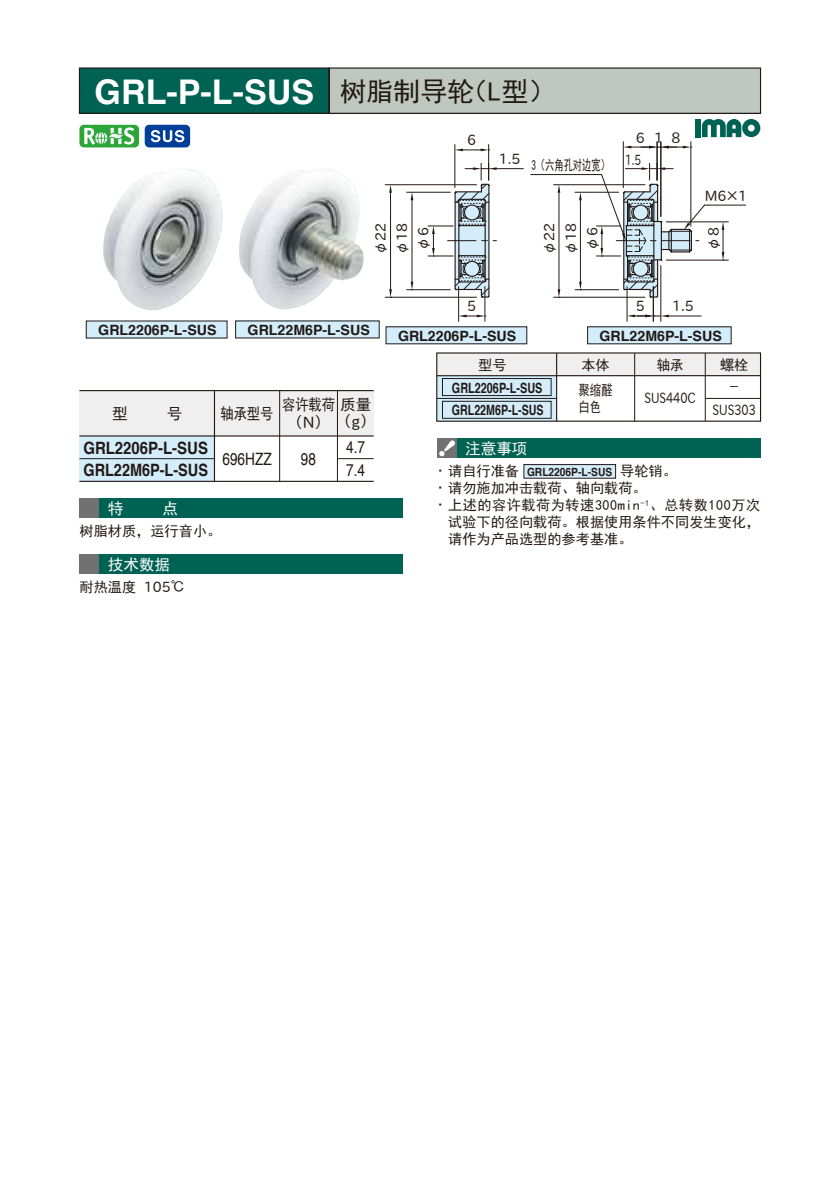
<style>
.page{position:relative;width:840px;height:1191px;background:#fff}
.page>*{position:absolute;margin:0;border:0;box-sizing:border-box;transform-origin:0 0}
.t1{font:700 34px "Helvetica";color:#fff}
.t2{font:700 17px/22.6px "Helvetica";color:#221815;scale:.88 1}
.t3{font:17px/22.6px "Helvetica";color:#221815;scale:.8 1}
.t4{font:15.6px "Sim Hei";color:#fff}
.t5{font:15.6px "Sim Hei";color:#221815;scale:.85 1}
.t6{font:15.6px "IPAP Gothic";color:#221815}
.t7{font:15.6px "Sim Hei";color:#221815}
.t8{font:14.2px "Sim Hei";color:#221815}
.t9{font:700 14.2px "Helvetica";color:#221815}
.t10{font:14.2px/21.4px "IPAP Gothic";color:#221815;text-align:center}
.t11{font:14.2px "Sim Hei";letter-spacing:.035em;color:#221815}
.t12{font:700 14.2px "Helvetica";color:#221815;scale:.75 1}
.t13{font:700 14.2px "Helvetica";color:#221815;scale:.77 1}
.t14{font:14.2px "IPAP Gothic";color:#221815;scale:.8 1}
.t15{font:14.2px "Sim Hei";color:#221815;scale:.65 1}
.t16{font:14.2px/17px "Sim Hei";color:#221815;scale:.8 1}
.t17{font:14.2px "IPAP Gothic";color:#221815;scale:.75 1}
.t18{font:14.2px "Sim Hei";color:#221815;scale:.94 1}
.t19{font:700 11.4px "Helvetica";color:#221815;scale:.9 1}
.s1{font-family:"Sim Hei";font-weight:400;font-size:27px;color:#221815}
.s2{font-family:"IPAP Gothic"}
</style>
<div class="page">
<div style="left:329px;top:68px;width:431px;height:45px;background:#bec8c1"></div>
<div style="left:79px;top:68px;width:250px;height:45px;background:#006253"></div>
<div style="left:523px;top:464px;width:92px;height:14px;background:#d3edfb"></div>
<div style="left:235px;top:321px;width:144px;height:17px;background:#d3edfb"></div>
<div style="left:86px;top:321px;width:141px;height:17px;background:#d3edfb"></div>
<div style="left:587px;top:327px;width:143px;height:17px;background:#d3edfb"></div>
<div style="left:386px;top:327px;width:140px;height:17px;background:#d3edfb"></div>
<img style="left:103px;top:169px;width:120px;height:142px">
<img style="left:239px;top:169px;width:125px;height:141px">
<div style="left:79px;top:498px;width:324px;height:20px;background:#006253"></div>
<div style="left:79px;top:498px;width:20px;height:20px;background:#727171"></div>
<div style="left:79px;top:554px;width:324px;height:20px;background:#006253"></div>
<div style="left:79px;top:554px;width:20px;height:20px;background:#727171"></div>
<div style="left:436px;top:438px;width:323px;height:20px;background:#006253"></div>
<div style="left:695px;top:119px;width:5px;height:18px;background:#006253"></div>
<svg style="left:701px;top:119px;width:59px;height:18px"></svg>
<div style="left:328px;top:67px;width:432px;height:47px;border:1px solid #221815"></div>
<div style="left:79px;top:67px;width:250px;height:47px;border:1px solid #221815"></div>
<svg style="left:438px;top:376px;width:117px;height:44px;background:#cae3f0"></svg>
<div style="left:442px;top:378px;width:109px;height:18px;border:1px solid #221815"></div>
<div style="left:442px;top:401px;width:109px;height:17px;border:1px solid #221815"></div>
<div style="left:436px;top:353px;width:324px;height:23px;background:#efefef"></div>
<hr style="left:555px;top:353px;width:2px;height:68px;background:#221815">
<hr style="left:436px;top:398px;width:120px;height:1px;background:#221815">
<hr style="left:704px;top:398px;width:56px;height:1px;background:#221815">
<hr style="left:634px;top:353px;width:1px;height:68px;background:#221815">
<div style="left:436px;top:352px;width:324px;height:70px;border:1px solid #221815"></div>
<hr style="left:436px;top:375px;width:324px;height:1px;background:#221815">
<hr style="left:704px;top:353px;width:1px;height:68px;background:#221815">
<div style="left:79px;top:436px;width:135px;height:45px;background:#d3edfb"></div>
<div style="left:79px;top:390px;width:294px;height:46px;background:#efefef"></div>
<hr style="left:338px;top:458px;width:35px;height:1px;background:#221815">
<hr style="left:79px;top:458px;width:135px;height:1px;background:#221815">
<hr style="left:79px;top:481px;width:294px;height:1px;background:#221815">
<hr style="left:337px;top:390px;width:1px;height:91px;background:#221815">
<hr style="left:214px;top:390px;width:1px;height:91px;background:#221815">
<hr style="left:279px;top:390px;width:1px;height:91px;background:#221815">
<hr style="left:79px;top:390px;width:294px;height:1px;background:#221815">
<hr style="left:79px;top:435px;width:294px;height:1px;background:#221815">
<div style="left:436px;top:438px;width:20px;height:20px;background:#727171"></div>
<svg style="left:439px;top:440px;width:16px;height:16px"></svg>
<div style="left:523px;top:464px;width:92px;height:14px;border:1px solid #221815"></div>
<hr style="left:406px;top:192px;width:44px;height:1px;background:#221815">
<hr style="left:406px;top:289px;width:44px;height:1px;background:#221815">
<hr style="left:411px;top:200px;width:1px;height:82px;background:#221815">
<svg style="left:410px;top:192px;width:3px;height:8px"></svg>
<svg style="left:410px;top:282px;width:3px;height:8px"></svg>
<hr style="left:385px;top:184px;width:91px;height:1px;background:#221815">
<hr style="left:385px;top:297px;width:91px;height:1px;background:#221815">
<hr style="left:390px;top:193px;width:1px;height:96px;background:#221815">
<svg style="left:389px;top:185px;width:2px;height:8px"></svg>
<svg style="left:389px;top:289px;width:2px;height:9px"></svg>
<hr style="left:574px;top:192px;width:44px;height:1px;background:#221815">
<hr style="left:574px;top:289px;width:44px;height:1px;background:#221815">
<hr style="left:579px;top:200px;width:1px;height:82px;background:#221815">
<svg style="left:578px;top:192px;width:3px;height:8px"></svg>
<svg style="left:578px;top:282px;width:3px;height:8px"></svg>
<hr style="left:553px;top:184px;width:91px;height:1px;background:#221815">
<hr style="left:553px;top:297px;width:91px;height:1px;background:#221815">
<hr style="left:558px;top:193px;width:1px;height:96px;background:#221815">
<svg style="left:557px;top:185px;width:3px;height:8px"></svg>
<svg style="left:557px;top:289px;width:3px;height:9px"></svg>
<hr style="left:665px;top:221px;width:63px;height:1px;background:#221815">
<hr style="left:665px;top:260px;width:63px;height:1px;background:#221815">
<svg style="left:721px;top:222px;width:3px;height:39px"></svg>
<hr style="left:454px;top:145px;width:1px;height:43px;background:#221815">
<hr style="left:488px;top:145px;width:1px;height:35px;background:#221815">
<svg style="left:454px;top:149px;width:35px;height:2px"></svg>
<hr style="left:622px;top:142px;width:1px;height:46px;background:#221815">
<hr style="left:656px;top:142px;width:1px;height:38px;background:#221815">
<hr style="left:660px;top:142px;width:1px;height:74px;background:#221815">
<hr style="left:690px;top:142px;width:1px;height:84px;background:#221815">
<svg style="left:623px;top:146px;width:68px;height:2px"></svg>
<hr style="left:530px;top:174px;width:68px;height:1px;background:#221815">
<hr style="left:707px;top:205px;width:38px;height:1px;background:#221815">
<hr style="left:660px;top:265px;width:1px;height:56px;background:#221815">
<hr style="left:668px;top:316px;width:32px;height:1px;background:#221815">
<hr style="left:458px;top:286px;width:1px;height:35px;background:#221815">
<hr style="left:484px;top:286px;width:1px;height:35px;background:#221815">
<svg style="left:458px;top:315px;width:27px;height:2px"></svg>
<hr style="left:626px;top:286px;width:1px;height:35px;background:#221815">
<hr style="left:652px;top:286px;width:1px;height:35px;background:#221815">
<svg style="left:626px;top:314px;width:42px;height:3px"></svg>
<svg style="left:428px;top:163px;width:95px;height:135px"></svg>
<svg style="left:596px;top:163px;width:111px;height:135px"></svg>
<div style="left:145px;top:125px;width:45px;height:22px;background:#003f98;border-radius:5px"></div>
<svg style="left:151px;top:130px;width:33px;height:12px"></svg>
<div style="left:79px;top:125px;width:60px;height:22px;background:#2aa738;border-radius:5px"></div>
<svg style="left:84px;top:127px;width:50px;height:17px"></svg>
<h1 class="t1" style="left:94px;top:64px;width:462px">GRL-P-L-SUS <span class="s1">树脂制导轮（L型）</span></h1>
<p class="t10" style="left:467px;top:130px;width:10px">6</p>
<p class="t10" style="left:635px;top:127px;width:46px">618</p>
<p class="t10" style="left:498px;top:149px;width:23px">1.5</p>
<p class="t17" style="left:624px;top:151px;width:23px">1.5</p>
<p class="t15" style="left:531px;top:158px;width:122px">3（六角孔对边宽）</p>
<p class="t10" style="left:704px;top:185px;width:44px">M6×1</p>
<p class="t10" style="left:370px;top:255px;width:34px;rotate:-90deg">φ22 φ18 φ6</p>
<p class="t10" style="left:539px;top:255px;width:34px;text-align:left;rotate:-90deg">φ22 φ18</p>
<p class="t10" style="left:703px;top:250px;width:25px;rotate:-90deg">φ8</p>
<p class="t10" style="left:582px;top:250px;width:25px;rotate:-90deg">φ6</p>
<p class="t9" style="left:98px;top:319px;width:120px">GRL2206P-L-SUS</p>
<p class="t9" style="left:247px;top:319px;width:124px">GRL22M6P-L-SUS</p>
<p class="t7" style="left:112px;top:406px;width:17px">型</p>
<p class="t7" style="left:167px;top:406px;width:17px">号</p>
<p class="t2" style="left:83px;top:436px;width:143px">GRL2206P-L-SUS<br>GRL22M6P-L-SUS</p>
<p class="t5" style="left:282px;top:397px;width:106px">容许载荷质量</p>
<p class="t6" style="left:342px;top:413px;width:27px">（g）</p>
<p class="t3" style="left:346px;top:436px;width:25px">4.7<br>7.4</p>
<p class="t5" style="left:220px;top:406px;width:64px">轴承型号</p>
<p class="t6" style="left:294px;top:413px;width:30px">（N）</p>
<p class="t3" style="left:222px;top:448px;width:63px">696HZZ</p>
<p class="t3" style="left:301px;top:448px;width:20px">98</p>
<p class="t4" style="left:108px;top:501px;width:17px">特</p>
<p class="t4" style="left:162px;top:501px;width:17px">点</p>
<p class="t8" style="left:79px;top:524px;width:143px">树脂材质，运行音小。</p>
<p class="t4" style="left:108px;top:557px;width:64px">技术数据</p>
<p class="t8" style="left:79px;top:580px;width:106px">耐热温度 <span class="s2">105℃</span></p>
<p class="t10" style="left:467px;top:296px;width:10px">5</p>
<p class="t10" style="left:635px;top:296px;width:10px">5</p>
<p class="t10" style="left:671px;top:296px;width:23px">1.5</p>
<p class="t9" style="left:398px;top:324px;width:120px">GRL2206P-L-SUS</p>
<p class="t9" style="left:599px;top:324px;width:124px">GRL22M6P-L-SUS</p>
<p class="t8" style="left:478px;top:357px;width:30px">型号</p>
<p class="t8" style="left:581px;top:357px;width:30px">本体</p>
<p class="t18" style="left:656px;top:357px;width:30px">轴承</p>
<p class="t8" style="left:719px;top:357px;width:30px">螺栓</p>
<p class="t13" style="left:451px;top:376px;width:119px">GRL2206P-L-SUS</p>
<p class="t16" style="left:578px;top:381px;width:44px">聚缩醛白色</p>
<p class="t14" style="left:644px;top:389px;width:66px">SUS440C</p>
<p class="t12" style="left:451px;top:399px;width:124px">GRL22M6P-L-SUS</p>
<p class="t14" style="left:729px;top:379px;width:13px">－</p>
<p class="t14" style="left:712px;top:401px;width:55px">SUS303</p>
<p class="t4" style="left:465px;top:441px;width:64px">注意事项</p>
<p class="t8" style="left:436px;top:464px;width:241px"><span class="s2">・</span> 请自行准备 　　　　　　导轮销。</p>
<p class="t8" style="left:436px;top:481px;width:211px"><span class="s2">・</span> 请勿施加冲击载荷、轴向载荷。</p>
<p class="t11" style="left:436px;top:498px;width:325px"><span class="s2">・</span> 上述的容许载荷为转速300min<sup>-1</sup>、总转数100万次</p>
<p class="t8" style="left:448px;top:515px;width:313px">试验下的径向载荷。根据使用条件不同发生变化，</p>
<p class="t8" style="left:448px;top:532px;width:186px">请作为产品选型的参考基准。</p>
<p class="t19" style="left:526px;top:462px;width:96px">GRL2206P-L-SUS</p>
</div>
